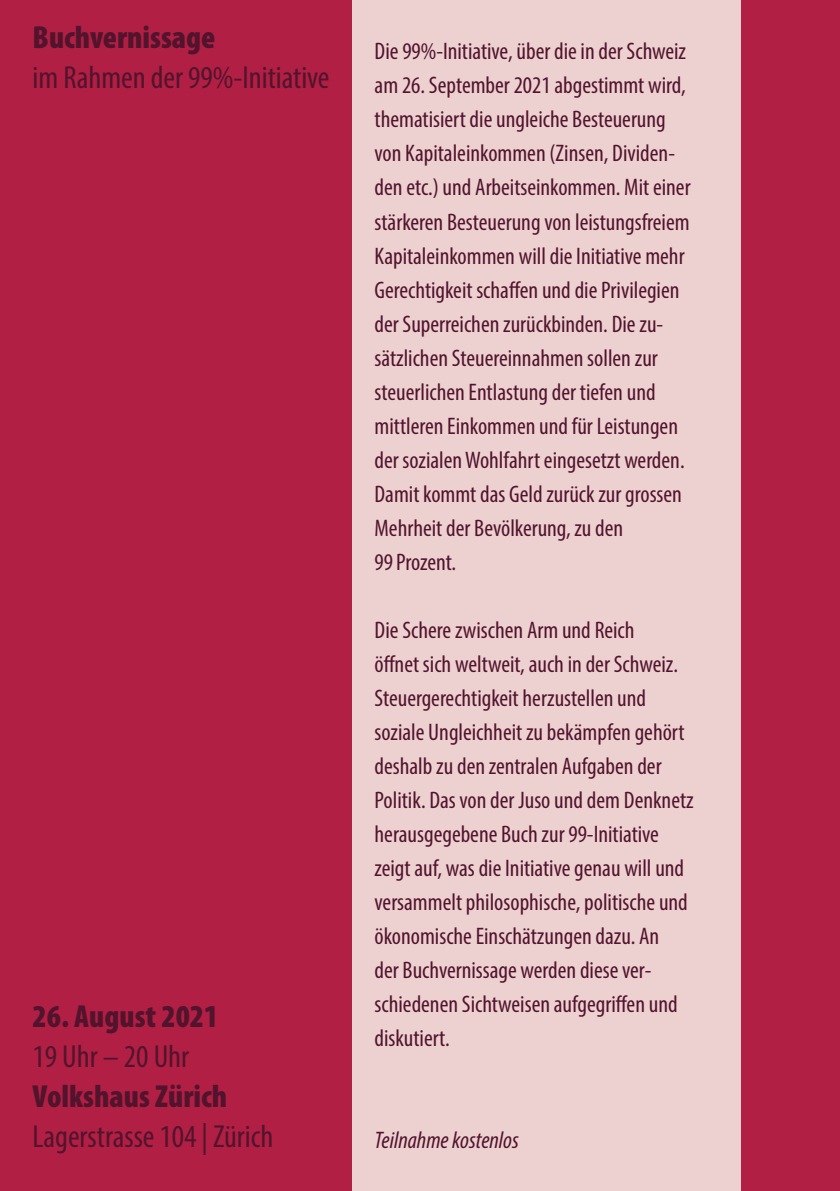
<style>
.page{position:relative;width:840px;height:1191px;background:#fff}
.page>*{position:absolute;margin:0;border:0;box-sizing:border-box;transform-origin:0 0}
.t1{font:condensed 32px "Myriad Pro";color:#52142d}
.t2{font:900 condensed 32px "Myriad Pro";color:#52142d}
.t3{font:condensed 24px/34px "Myriad Pro";color:#52142d}
.t4{font:italic condensed 24px "Myriad Pro";color:#52142d}
</style>
<div class="page">
<div style="left:0;top:0;width:839px;height:1191px;background:#b21f44"></div>
<div style="left:351px;top:0;width:389px;height:1191px;background:#edd1d1"></div>
<h1 class="t2" style="left:33px;top:17px;width:184px">Buchvernissage</h1>
<h1 class="t1" style="left:33px;top:58px;width:298px">im Rahmen der 99%-Initiative</h1>
<h1 class="t2" style="left:33px;top:996px;width:187px">26. August 2021</h1>
<h1 class="t1" style="left:33px;top:1037px;width:158px">19 Uhr – 20 Uhr</h1>
<h1 class="t2" style="left:33px;top:1076px;width:196px">Volkshaus Zürich</h1>
<h1 class="t1" style="left:33px;top:1117px;width:242px">Lagerstrasse 104 | Zürich</h1>
<p class="t3" style="left:374px;top:34px;width:317px">Die 99%-Initiative, über die in der Schweiz am 26. September 2021 abgestimmt wird, thematisiert die ungleiche Besteuerung von Kapitaleinkommen (Zinsen, Dividen&shy;den etc.) und Arbeitseinkommen. Mit einer stärkeren Besteuerung von leistungsfreiem Kapitaleinkommen will die Initiative mehr Gerechtigkeit schaffen und die Privilegien der Superreichen zurückbinden. Die zu&shy;sätzlichen Steuereinnahmen sollen zur steuerlichen Entlastung der tiefen und mittleren Einkommen und für Leistungen der sozialen Wohlfahrt eingesetzt werden.<br>Damit kommt das Geld zurück zur grossen Mehrheit der Bevölkerung, zu den 99Prozent.</p>
<p class="t3" style="left:374px;top:612px;width:320px">Die Schere zwischen Arm und Reich<br>öffnet sich weltweit, auch in der Schweiz.<br>Steuergerechtigkeit herzustellen und soziale Ungleichheit zu bekämpfen gehört deshalb zu den zentralen Aufgaben der Politik. Das von der Juso und dem Denknetz herausgegebene Buch zur 99-Initiative zeigt auf, was die Initiative genau will und versammelt philosophische, politische und ökonomische Einschätzungen dazu. An<br>der Buchvernissage werden diese ver&shy;schiedenen Sichtweisen aufgegriffen und diskutiert.</p>
<p class="t4" style="left:374px;top:1125px;width:146px">Teilnahme kostenlos</p>
</div>
